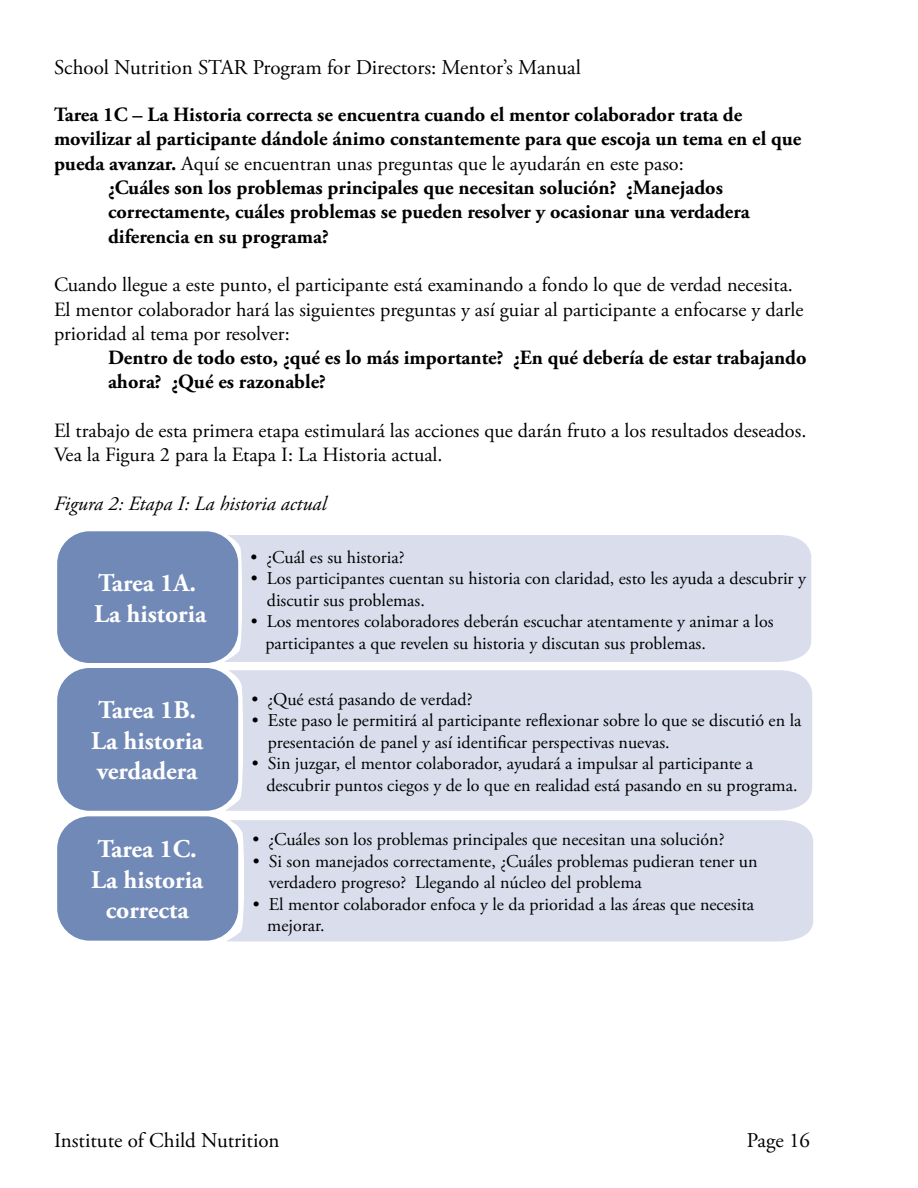
<style>
.page{position:relative;width:918px;height:1188px;background:#fff}
.page>*{position:absolute;margin:0;border:0;box-sizing:border-box;transform-origin:0 0}
.t1{font:700 25.5px/30.6px "Adobe Garamond Pro";color:#fff}
.t2{font:21px "Adobe Garamond Pro";color:#000}
.t3{font:700 20.25px/24.3px "Adobe Garamond Pro";color:#000}
.t4{font:20.25px/24.3px "Adobe Garamond Pro";color:#000}
.t5{font:italic 20.25px "Adobe Garamond Pro";color:#000}
.t6{font:18px/21.6px "Adobe Garamond Pro";color:#000}
.s1{font-weight:700}
</style>
<div class="page">
<div style="left:57px;top:531px;width:181px;height:132px;background:#7189b7;border-radius:32px"></div>
<div style="left:224px;top:535px;width:587px;height:127px;background:#d9ddec"></div>
<div style="left:57px;top:668px;width:181px;height:143px;background:#7189b7;border-radius:32px"></div>
<div style="left:57px;top:816px;width:181px;height:125px;background:#7189b7;border-radius:32px"></div>
<div style="left:225px;top:670px;width:587px;height:141px;background:#d9ddec"></div>
<div style="left:226px;top:820px;width:587px;height:121px;background:#d9ddec"></div>
<p class="t2" style="left:54px;top:55px;width:528px">School Nutrition STAR Program for Directors: Mentor’s Manual</p>
<p class="t3" style="left:54px;top:103px;width:690px">Tarea 1C – La Historia correcta se encuentra cuando el mentor colaborador trata de</p>
<p class="t3" style="left:54px;top:127px;width:749px">movilizar al participante dándole ánimo constantemente para que escoja un tema en el que</p>
<p class="t4" style="left:54px;top:152px;width:631px"><span class="s1">pueda avanzar.</span> Aquí se encuentran unas preguntas que le ayudarán en este paso:</p>
<p class="t3" style="left:108px;top:176px;width:616px">¿Cuáles son los problemas principales que necesitan solución? ¿Manejados</p>
<p class="t3" style="left:108px;top:200px;width:643px">correctamente, cuáles problemas se pueden resolver y ocasionar una verdadera</p>
<p class="t3" style="left:108px;top:224px;width:222px">diferencia en su programa?</p>
<p class="t4" style="left:54px;top:273px;width:751px">Cuando llegue a este punto, el participante está examinando a fondo lo que de verdad necesita.<br>El mentor colaborador hará las siguientes preguntas y así guiar al participante a enfocarse y darle prioridad al tema por resolver:</p>
<p class="t3" style="left:108px;top:346px;width:700px">Dentro de todo esto, ¿qué es lo más importante? ¿En qué debería de estar trabajando ahora? ¿Qué es razonable?</p>
<p class="t4" style="left:54px;top:419px;width:754px">El trabajo de esta primera etapa estimulará las acciones que darán fruto a los resultados deseados.<br>Vea la Figura 2 para la Etapa I: La Historia actual.</p>
<p class="t5" style="left:54px;top:491px;width:274px">Figura 2: Etapa I: La historia actual</p>
<h1 class="t1" style="left:94px;top:568px;width:114px">Tarea 1A.<br>La historia</h1>
<h1 class="t1" style="left:91px;top:695px;width:114px">Tarea 1B.<br>La historia verdadera</h1>
<h1 class="t1" style="left:91px;top:834px;width:114px;text-align:center">Tarea 1C.<br>La historia correcta</h1>
<p class="t6" style="left:250px;top:547px;width:156px">• ¿Cuál es su historia?</p>
<p class="t6" style="left:267px;top:568px;width:541px;text-indent:-16px">• Los participantes cuentan su historia con claridad, esto les ayuda a descubrir y discutir sus problemas.</p>
<p class="t6" style="left:265px;top:612px;width:510px;text-indent:-14px">• Los mentores colaboradores deberán escuchar atentamente y animar a los participantes a que revelen su historia y discutan sus problemas.</p>
<p class="t6" style="left:251px;top:689px;width:223px">• ¿Qué está pasando de verdad?</p>
<p class="t6" style="left:268px;top:710px;width:535px;text-indent:-16px">• Este paso le permitirá al participante reflexionar sobre lo que se discutió en la presentación de panel y así identificar perspectivas nuevas.</p>
<p class="t6" style="left:266px;top:754px;width:533px;text-indent:-14px">• Sin juzgar, el mentor colaborador, ayudará a impulsar al participante a descubrir puntos ciegos y de lo que en realidad está pasando en su programa.</p>
<p class="t6" style="left:252px;top:829px;width:474px">• ¿Cuáles son los problemas principales que necesitan una solución?</p>
<p class="t6" style="left:269px;top:851px;width:490px;text-indent:-16px">• Si son manejados correctamente, ¿Cuáles problemas pudieran tener un verdadero progreso? Llegando al núcleo del problema</p>
<p class="t6" style="left:267px;top:894px;width:488px;text-indent:-14px">• El mentor colaborador enfoca y le da prioridad a las áreas que necesita mejorar.</p>
<p class="t2" style="left:54px;top:1128px;width:227px">Institute of Child Nutrition</p>
<p class="t2" style="left:747px;top:1128px;width:65px">Page 16</p>
</div>
